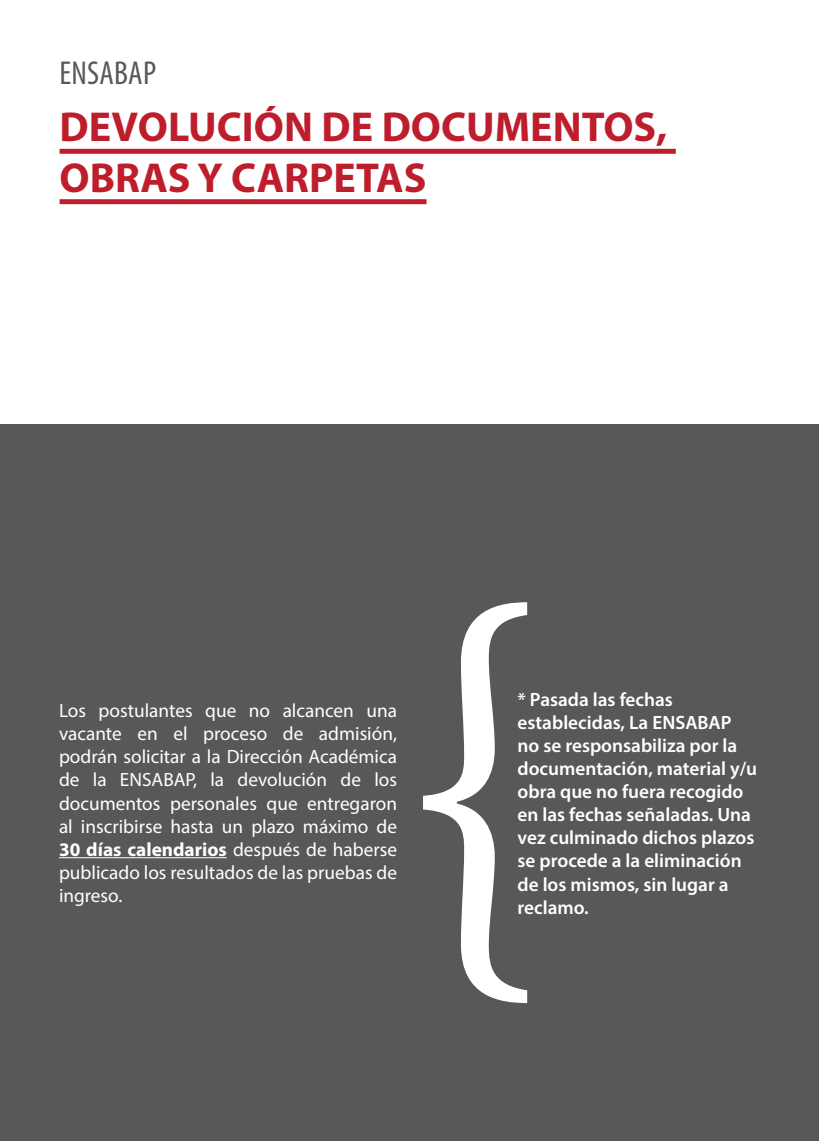
<style>
.page{position:relative;width:819px;height:1141px;background:#fff}
.page>*{position:absolute;margin:0;border:0;box-sizing:border-box;transform-origin:0 0}
.t1{font:700 42px/50.4px "Myriad Pro";color:#be1d2c}
.t2{font:condensed 33.25px "Myriad Pro";letter-spacing:.005em;color:#57585a}
.t3{font:19.25px/23.1px "Myriad Pro";color:#fff;text-align:justify}
.t4{font:600 19.25px/23.1px "Myriad Pro";color:#fff}
.s1{font-weight:700}
</style>
<div class="page">
<div style="left:60px;top:149px;width:615px;height:5px;background:#be1d2c"></div>
<div style="left:60px;top:199px;width:366px;height:5px;background:#be1d2c"></div>
<div style="left:0;top:424px;width:819px;height:717px;background:#57585a"></div>
<hr style="left:59px;top:857px;width:168px;height:1px;background:#fff">
<svg style="left:423px;top:602px;width:104px;height:401px"></svg>
<h2 class="t2" style="left:60px;top:53px;width:98px">ENSABAP</h2>
<h1 class="t1" style="left:60px;top:101px;width:609px">DEVOLUCIÓN DE DOCUMENTOS,<br>OBRAS Y CARPETAS</h1>
<p class="t3" style="left:59px;top:699px;width:339px">Los postulantes que no alcancen una vacante en el proceso de admisión, podrán solicitar a la Dirección Académica de la ENSABAP, la devolución de los documentos personales que entregaron al inscribirse hasta un plazo máximo de <span class="s1">30 días calendarios</span> después de haberse publicado los resultados de las pruebas de ingreso.</p>
<p class="t4" style="left:517px;top:687px;width:241px">* Pasada las fechas establecidas, La ENSABAP no se responsabiliza por la documentación, material y/u obra que no fuera recogido en las fechas señaladas. Una vez culminado dichos plazos se procede a la eliminación de los mismos, sin lugar a reclamo.</p>
</div>
